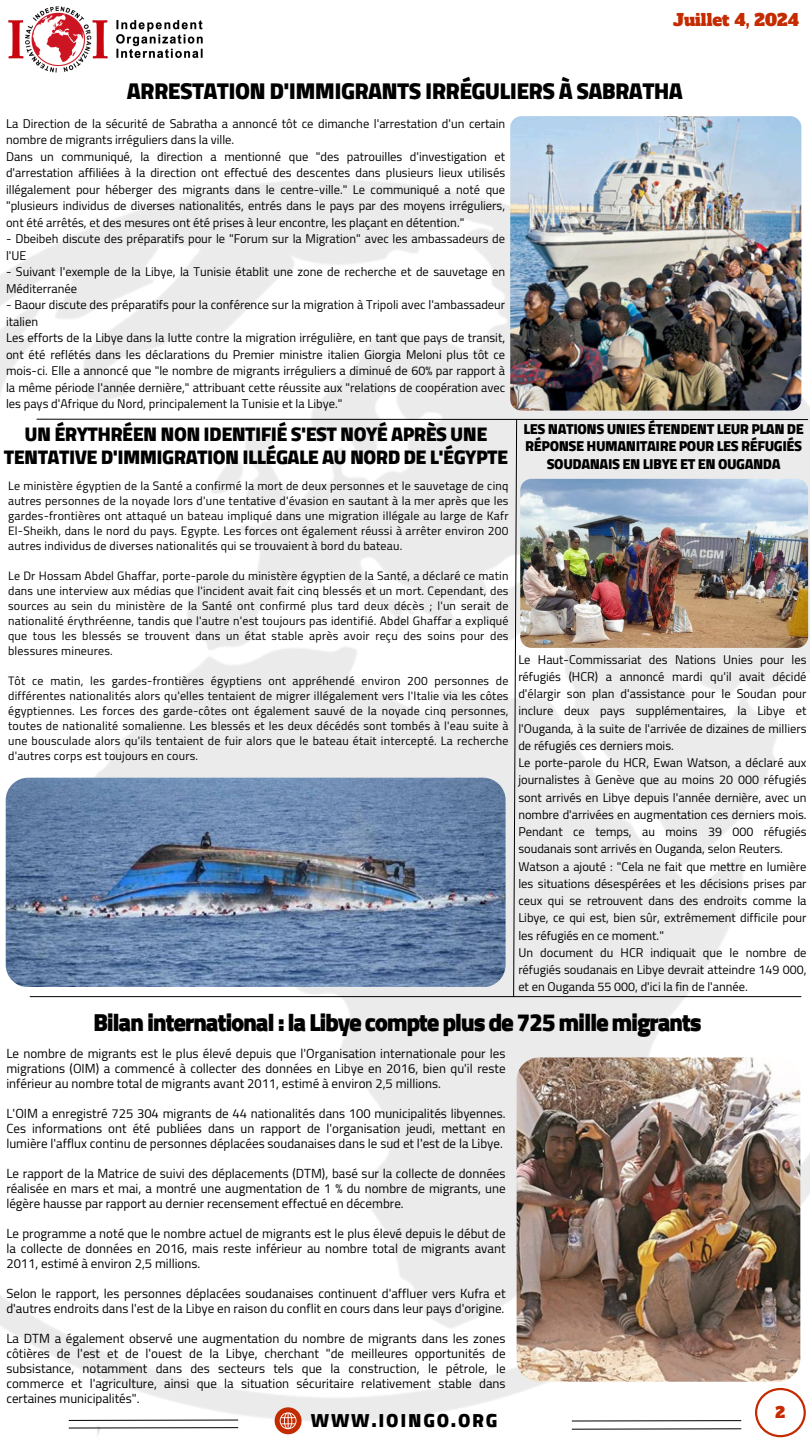
<style>
.page{position:relative;width:810px;height:1440px;background:#fff}
.page>*{position:absolute;margin:0;border:0;box-sizing:border-box;transform-origin:0 0}
.t1{font:900 25px "Cairo";letter-spacing:-.055em;color:#000}
.t2{font:900 23.2px "Cairo";letter-spacing:-.03em;color:#000}
.t3{font:900 20px/23.2px "Cairo";letter-spacing:-.03em;color:#000;text-align:center}
.t4{font:900 19.2px "Cairo";letter-spacing:.09em;color:#000}
.t5{font:16.3px "Alfa Slab One";color:#c42b00}
.t6{font:15px "Alfa Slab One";color:#c42b00}
.t7{font:900 14.6px/17.2px "Cairo";letter-spacing:-.03em;color:#000;text-align:center}
.t8{font:13px/15px "Cairo";color:#000;text-align:justify}
.t9{font:12.5px/17.2px "Cairo";color:#000;text-align:justify}
.t10{font:12px/15px "Cairo";letter-spacing:.015em;color:#000;text-align:justify}
</style>
<div class="page">
<img style="left:0;top:153px;width:810px;height:1283px">
<img style="left:510px;top:116px;width:291px;height:295px">
<hr style="left:30px;top:996px;width:771px;height:1px;background:#000">
<svg style="left:755px;top:1388px;width:51px;height:49px"></svg>
<svg style="left:68px;top:1419px;width:171px;height:2px"></svg>
<svg style="left:275px;top:1407px;width:27px;height:27px"></svg>
<svg style="left:68px;top:1427px;width:171px;height:2px"></svg>
<svg style="left:571px;top:1420px;width:171px;height:2px"></svg>
<svg style="left:571px;top:1428px;width:171px;height:2px"></svg>
<svg style="left:36px;top:418px;width:772px;height:579px"></svg>
<img style="left:6px;top:778px;width:500px;height:209px;border-radius:22px">
<img style="left:8px;top:6px;width:195px;height:67px">
<img style="left:517px;top:1058px;width:283px;height:324px;border-radius:22px">
<p class="t5" style="left:673px;top:9px;width:127px">Juillet 4, 2024</p>
<h2 class="t2" style="left:127px;top:77px;width:558px">ARRESTATION D'IMMIGRANTS IRRÉGULIERS À SABRATHA</h2>
<p class="t9" style="left:6px;top:115px;width:501px;line-height:16.5px">La Direction de la sécurité de Sabratha a annoncé tôt ce dimanche l'arrestation d'un certain nombre de migrants irréguliers dans la ville.</p>
<p class="t9" style="left:6px;top:148px;width:501px;line-height:16.5px">Dans un communiqué, la direction a mentionné que "des patrouilles d'investigation et d'arrestation affiliées à la direction ont effectué des descentes dans plusieurs lieux utilisés illégalement pour héberger des migrants dans le centre-ville." Le communiqué a noté que "plusieurs individus de diverses nationalités, entrés dans le pays par des moyens irréguliers, ont été arrêtés, et des mesures ont été prises à leur encontre, les plaçant en détention."</p>
<p class="t9" style="left:6px;top:231px;width:501px;line-height:16.5px">- Dbeibeh discute des préparatifs pour le "Forum sur la Migration" avec les ambassadeurs de l'UE</p>
<p class="t9" style="left:6px;top:264px;width:501px;line-height:16.5px">- Suivant l'exemple de la Libye, la Tunisie établit une zone de recherche et de sauvetage en<br>Méditerranée</p>
<p class="t9" style="left:6px;top:297px;width:501px;line-height:16.5px">- Baour discute des préparatifs pour la conférence sur la migration à Tripoli avec l'ambassadeur italien</p>
<p class="t9" style="left:6px;top:330px;width:501px;line-height:16.5px">Les efforts de la Libye dans la lutte contre la migration irrégulière, en tant que pays de transit, ont été reflétés dans les déclarations du Premier ministre italien Giorgia Meloni plus tôt ce mois-ci. Elle a annoncé que "le nombre de migrants irréguliers a diminué de 60% par rapport à la même période l'année dernière," attribuant cette réussite aux "relations de coopération avec les pays d'Afrique du Nord, principalement la Tunisie et la Libye."</p>
<p class="t7" style="left:524px;top:420px;width:282px">LES NATIONS UNIES ÉTENDENT LEUR PLAN DE<br>RÉPONSE HUMANITAIRE POUR LES RÉFUGIÉS<br>SOUDANAIS EN LIBYE ET EN OUGANDA</p>
<h3 class="t3" style="left:4px;top:423px;width:506px">UN ÉRYTHRÉEN NON IDENTIFIÉ S'EST NOYÉ APRÈS UNE<br>TENTATIVE D'IMMIGRATION ILLÉGALE AU NORD DE L'ÉGYPTE</h3>
<p class="t10" style="left:8px;top:478px;width:502px">Le ministère égyptien de la Santé a confirmé la mort de deux personnes et le sauvetage de cinq autres personnes de la noyade lors d'une tentative d'évasion en sautant à la mer après que les gardes-frontières ont attaqué un bateau impliqué dans une migration illégale au large de Kafr El-Sheikh, dans le nord du pays. Egypte. Les forces ont également réussi à arrêter environ 200 autres individus de diverses nationalités qui se trouvaient à bord du bateau.</p>
<p class="t10" style="left:8px;top:568px;width:502px">Le Dr Hossam Abdel Ghaffar, porte-parole du ministère égyptien de la Santé, a déclaré ce matin dans une interview aux médias que l'incident avait fait cinq blessés et un mort. Cependant, des sources au sein du ministère de la Santé ont confirmé plus tard deux décès ; l'un serait de nationalité érythréenne, tandis que l'autre n'est toujours pas identifié. Abdel Ghaffar a expliqué que tous les blessés se trouvent dans un état stable après avoir reçu des soins pour des blessures mineures.</p>
<p class="t10" style="left:8px;top:673px;width:502px">Tôt ce matin, les gardes-frontières égyptiens ont appréhendé environ 200 personnes de différentes nationalités alors qu'elles tentaient de migrer illégalement vers l'Italie via les côtes égyptiennes. Les forces des garde-côtes ont également sauvé de la noyade cinq personnes, toutes de nationalité somalienne. Les blessés et les deux décédés sont tombés à l'eau suite à une bousculade alors qu'ils tentaient de fuir alors que le bateau était intercepté. La recherche d'autres corps est toujours en cours.</p>
<p class="t9" style="left:518px;top:651px;width:290px">Le Haut-Commissariat des Nations Unies pour les réfugiés (HCR) a annoncé mardi qu'il avait décidé d'élargir son plan d'assistance pour le Soudan pour inclure deux pays supplémentaires, la Libye et l'Ouganda, à la suite de l'arrivée de dizaines de milliers de réfugiés ces derniers mois.</p>
<p class="t9" style="left:518px;top:754px;width:290px">Le porte-parole du HCR, Ewan Watson, a déclaré aux journalistes à Genève que au moins 20 000 réfugiés sont arrivés en Libye depuis l'année dernière, avec un nombre d'arrivées en augmentation ces derniers mois.<br>Pendant ce temps, au moins 39 000 réfugiés soudanais sont arrivés en Ouganda, selon Reuters.</p>
<h2 class="t9" style="left:518px;top:858px;width:290px">Watson a ajouté : "Cela ne fait que mettre en lumière les situations désespérées et les décisions prises par ceux qui se retrouvent dans des endroits comme la Libye, ce qui est, bien sûr, extrêmement difficile pour les réfugiés en ce moment."</h2>
<p class="t9" style="left:518px;top:944px;width:290px">Un document du HCR indiquait que le nombre de réfugiés soudanais en Libye devrait atteindre 149 000, et en Ouganda 55 000, d'ici la fin de l'année.</p>
<p class="t1" style="left:93px;top:1007px;width:610px">Bilan international : la Libye compte plus de 725 mille migrants</p>
<p class="t8" style="left:6px;top:1046px;width:501px">Le nombre de migrants est le plus élevé depuis que l'Organisation internationale pour les migrations (OIM) a commencé à collecter des données en Libye en 2016, bien qu'il reste inférieur au nombre total de migrants avant 2011, estimé à environ 2,5 millions.</p>
<p class="t8" style="left:6px;top:1106px;width:501px">L'OIM a enregistré 725 304 migrants de 44 nationalités dans 100 municipalités libyennes.<br>Ces informations ont été publiées dans un rapport de l'organisation jeudi, mettant en lumière l'afflux continu de personnes déplacées soudanaises dans le sud et l'est de la Libye.</p>
<p class="t8" style="left:6px;top:1166px;width:501px">Le rapport de la Matrice de suivi des déplacements (DTM), basé sur la collecte de données réalisée en mars et mai, a montré une augmentation de 1 % du nombre de migrants, une légère hausse par rapport au dernier recensement effectué en décembre.</p>
<p class="t8" style="left:6px;top:1226px;width:501px">Le programme a noté que le nombre actuel de migrants est le plus élevé depuis le début de la collecte de données en 2016, mais reste inférieur au nombre total de migrants avant 2011, estimé à environ 2,5 millions.</p>
<p class="t8" style="left:6px;top:1286px;width:501px">Selon le rapport, les personnes déplacées soudanaises continuent d'affluer vers Kufra et d'autres endroits dans l'est de la Libye en raison du conflit en cours dans leur pays d'origine.</p>
<p class="t8" style="left:6px;top:1331px;width:501px">La DTM a également observé une augmentation du nombre de migrants dans les zones côtières de l'est et de l'ouest de la Libye, cherchant "de meilleures opportunités de subsistance, notamment dans des secteurs tels que la construction, le pétrole, le commerce et l'agriculture, ainsi que la situation sécuritaire relativement stable dans certaines municipalités".</p>
<p class="t4" style="left:311px;top:1409px;width:188px">WWW.IOINGO.ORG</p>
<p class="t6" style="left:776px;top:1402px;width:11px">2</p>
</div>
